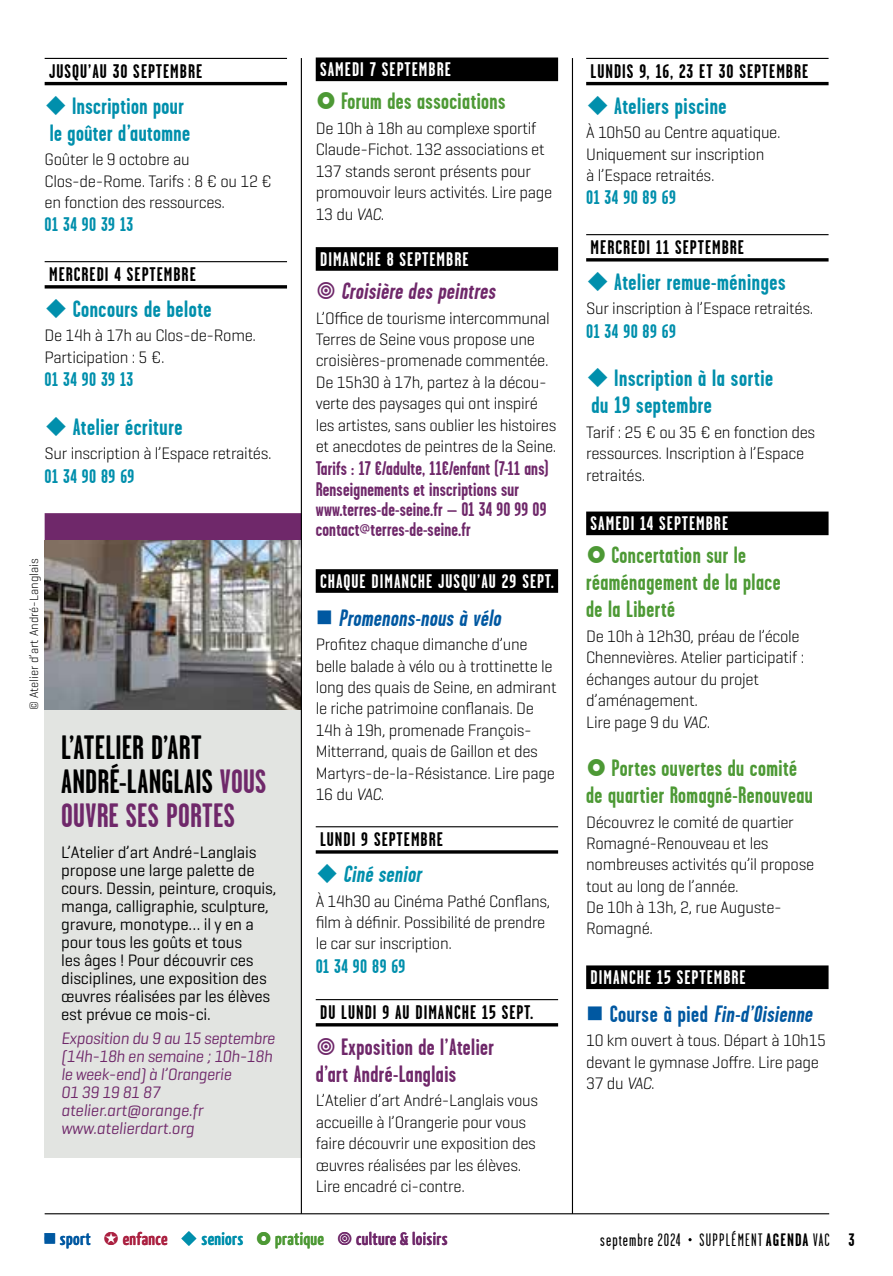
<style>
.page{position:relative;width:893px;height:1276px;background:#fff}
.page>*{position:absolute;margin:0;border:0;box-sizing:border-box;transform-origin:0 0}
.t1{font:700 33.75px/33.8px "Garage Gothic";letter-spacing:.01em;color:#000}
.t2{font:700 23.62px/27px "Garage Gothic";letter-spacing:.025em;color:#008fac;text-align:right}
.t3{font:700 23.62px/27px "Garage Gothic";letter-spacing:.02em;color:#4d9935}
.t4{font:italic 700 23.62px "Garage Gothic";color:#0058a1}
.t5{font:700 23.62px/27px "Garage Gothic";letter-spacing:.02em;color:#6f286a}
.t6{font:italic 700 23.62px "Garage Gothic";color:#6f286a}
.t7{font:italic 700 23.62px "Garage Gothic";color:#008fac}
.t8{font:700 19.8px/20.2px "Garage Gothic";letter-spacing:.01em;color:#6f286a}
.t9{font:700 19.8px "Garage Gothic";letter-spacing:.05em;color:#000}
.t10{font:700 19.8px "Garage Gothic";letter-spacing:.05em;color:#fff}
.t11{font:700 19.8px "Garage Gothic";letter-spacing:.025em;color:#008fac}
.t12{font:18px "Garage Gothic FB";letter-spacing:.065em;color:#000}
.t13{font:700 18px "Kava OT";letter-spacing:.02em;color:#ab2141}
.t14{font:700 18px "Kava OT";letter-spacing:.02em;color:#6f286a}
.t15{font:700 18px "Kava OT";letter-spacing:.02em;color:#4d9935}
.t16{font:700 18px "Kava OT";letter-spacing:.02em;color:#0058a1}
.t17{font:700 18px "Garage Gothic";color:#000}
.t18{font:300 16.88px/21.4px "Geogrotesque";letter-spacing:-.015em;color:#000}
.t19{font:16.88px/18px "Geogrotesque";letter-spacing:-.01em;color:#000}
.t20{font:italic 16.88px/18px "Geogrotesque";letter-spacing:-.02em;color:#6f286a}
.t21{font:300 12.38px "Geogrotesque";color:#000}
.s1{color:#6f286a}
.s2{font-style:italic}
.s3{font-style:normal}
.s4{font-family:"Garage Gothic";font-weight:700}
.s5{color:#fff}
.s6{color:#008fac}
</style>
<div class="page">
<div style="left:45px;top:675px;width:257px;height:483px;background:#e2e4e1"></div>
<div style="left:45px;top:513px;width:257px;height:28px;background:#6f286a"></div>
<img style="left:45px;top:541px;width:256px;height:169px">
<hr style="left:572px;top:58px;width:1px;height:1155px;background:#000">
<hr style="left:45px;top:1213px;width:784px;height:1px;background:#000">
<hr style="left:45px;top:82px;width:242px;height:3px;background:#000">
<hr style="left:45px;top:58px;width:242px;height:1px;background:#000">
<hr style="left:45px;top:285px;width:242px;height:3px;background:#000">
<hr style="left:45px;top:261px;width:242px;height:1px;background:#000">
<hr style="left:586px;top:82px;width:242px;height:3px;background:#000">
<hr style="left:586px;top:58px;width:242px;height:1px;background:#000">
<hr style="left:586px;top:258px;width:242px;height:3px;background:#000">
<hr style="left:586px;top:234px;width:242px;height:1px;background:#000">
<div style="left:586px;top:511px;width:242px;height:24px;background:#000"></div>
<div style="left:586px;top:965px;width:242px;height:24px;background:#000"></div>
<div style="left:316px;top:57px;width:242px;height:24px;background:#000"></div>
<div style="left:316px;top:247px;width:242px;height:24px;background:#000"></div>
<div style="left:316px;top:569px;width:242px;height:24px;background:#000"></div>
<hr style="left:316px;top:850px;width:242px;height:3px;background:#000">
<hr style="left:316px;top:826px;width:242px;height:1px;background:#000">
<hr style="left:316px;top:1023px;width:242px;height:3px;background:#000">
<hr style="left:316px;top:999px;width:242px;height:1px;background:#000">
<hr style="left:301px;top:58px;width:1px;height:1155px;background:#000">
<svg style="left:688px;top:1238px;width:4px;height:3px"></svg>
<p class="t9" style="left:49px;top:59px;width:155px">JUSQU’AU 30 SEPTEMBRE</p>
<h2 class="t2" style="left:50px;top:92px;width:142px">Inscription pour<br>le goûter d’automne</h2>
<p class="t18" style="left:45px;top:148px;width:229px">Goûter le 9 octobre au<br>Clos-de-Rome. Tarifs : 8 € ou 12 € en fonction des ressources.</p>
<p class="t11" style="left:45px;top:212px;width:90px">01 34 90 39 13</p>
<p class="t9" style="left:49px;top:262px;width:148px">MERCREDI 4 SEPTEMBRE</p>
<h2 class="t2" style="left:73px;top:295px;width:140px">Concours de belote</h2>
<p class="t18" style="left:45px;top:324px;width:213px">De 14h à 17h au Clos-de-Rome.<br>Participation : 5 €.</p>
<p class="t11" style="left:45px;top:367px;width:90px">01 34 90 39 13</p>
<h2 class="t2" style="left:73px;top:412px;width:111px">Atelier écriture</h2>
<p class="t18" style="left:45px;top:442px;width:229px">Sur inscription à l’Espace retraités.</p>
<p class="t11" style="left:45px;top:463px;width:91px">01 34 90 89 69</p>
<p class="t21" style="left:26px;top:710px;width:153px;rotate:-90deg">© Atelier d’art André-Langlais</p>
<h1 class="t1" style="left:61px;top:730px;width:207px">L’ATELIER D’ART<br>ANDRÉ-LANGLAIS <span class="s1">VOUS<br>OUVRE SES PORTES</span></h1>
<p class="t19" style="left:61px;top:842px;width:217px">L’Atelier d’art André-Langlais propose une large palette de cours. Dessin, peinture, croquis, manga, calligraphie, sculpture, gravure, monotype… il y en a pour tous les goûts et tous<br>les âges ! Pour découvrir ces disciplines, une exposition des œuvres réalisées par les élèves est prévue ce mois-ci.</p>
<p class="t20" style="left:61px;top:1028px;width:215px">Exposition du 9 au 15 septembre (14h-18h en semaine ; 10h-18h le week-end) à l’Orangerie<br>01 39 19 81 87 atelier.art@orange.fr www.atelierdart.org</p>
<p class="t10" style="left:320px;top:57px;width:132px">SAMEDI 7 SEPTEMBRE</p>
<h2 class="t3" style="left:341px;top:87px;width:166px">Forum des associations</h2>
<p class="t18" style="left:316px;top:117px;width:238px">De 10h à 18h au complexe sportif<br>Claude-Fichot. 132 associations et<br>137 stands seront présents pour promouvoir leurs activités. Lire page<br>13 du <span class="s2">VAC</span>.</p>
<p class="t10" style="left:320px;top:247px;width:150px">DIMANCHE 8 SEPTEMBRE</p>
<h2 class="t6" style="left:341px;top:276px;width:160px">Croisière des peintres</h2>
<p class="t18" style="left:316px;top:307px;width:242px">L’Office de tourisme intercommunal Terres de Seine vous propose une croisières-promenade commentée.<br>De 15h30 à 17h, partez à la décou&shy;verte des paysages qui ont inspiré les artistes, sans oublier les histoires et anecdotes de peintres de la Seine.</p>
<p class="t8" style="left:316px;top:458px;width:234px">Tarifs : 17 €/adulte, 11€/enfant (7-11 ans)<br>Renseignements et inscriptions sur www.terres-de-seine.fr – 01 34 90 99 09 contact@terres-de-seine.fr</p>
<p class="t10" style="left:320px;top:569px;width:235px">CHAQUE DIMANCHE JUSQU’AU 29 SEPT.</p>
<h2 class="t4" style="left:339px;top:603px;width:168px">Promenons-nous à vélo</h2>
<p class="t18" style="left:316px;top:633px;width:242px">Profitez chaque dimanche d’une belle balade à vélo ou à trottinette le long des quais de Seine, en admirant le riche patrimoine conflanais. De<br>14h à 19h, promenade François-<br>Mitterrand, quais de Gaillon et des<br>Martyrs-de-la-Résistance. Lire page<br>16 du <span class="s2">VAC</span>.</p>
<p class="t9" style="left:320px;top:827px;width:124px">LUNDI 9 SEPTEMBRE</p>
<h2 class="t7" style="left:343px;top:859px;width:84px">Ciné senior</h2>
<p class="t18" style="left:316px;top:889px;width:236px">À 14h30 au Cinéma Pathé Conflans, film à définir. Possibilité de prendre le car sur inscription.</p>
<p class="t11" style="left:316px;top:953px;width:91px">01 34 90 89 69</p>
<p class="t9" style="left:320px;top:1000px;width:215px">DU LUNDI 9 AU DIMANCHE 15 SEPT.</p>
<h2 class="t5" style="left:316px;top:1032px;width:180px;text-indent:25px">Exposition de l’Atelier d’art André-Langlais</h2>
<p class="t18" style="left:316px;top:1089px;width:224px">L’Atelier d’art André-Langlais vous accueille à l’Orangerie pour vous faire découvrir une exposition des œuvres réalisées par les élèves.<br>Lire encadré ci-contre.</p>
<p class="t9" style="left:591px;top:59px;width:219px">LUNDIS 9, 16, 23 ET 30 SEPTEMBRE</p>
<h2 class="t2" style="left:614px;top:92px;width:114px">Ateliers piscine</h2>
<p class="t18" style="left:586px;top:121px;width:196px">À 10h50 au Centre aquatique.<br>Uniquement sur inscription<br>à l’Espace retraités.</p>
<p class="t11" style="left:586px;top:185px;width:91px">01 34 90 89 69</p>
<p class="t9" style="left:591px;top:235px;width:155px">MERCREDI 11 SEPTEMBRE</p>
<h2 class="t2" style="left:614px;top:268px;width:173px">Atelier remue-méninges</h2>
<p class="t18" style="left:586px;top:297px;width:229px">Sur inscription à l’Espace retraités.</p>
<p class="t11" style="left:586px;top:319px;width:91px">01 34 90 89 69</p>
<h2 class="t2" style="left:591px;top:364px;width:183px;text-align:left;text-indent:23px">Inscription à la sortie du 19 septembre</h2>
<p class="t18" style="left:586px;top:421px;width:231px">Tarif : 25 € ou 35 € en fonction des ressources. Inscription à l’Espace retraités.</p>
<p class="t10" style="left:591px;top:511px;width:139px">SAMEDI 14 SEPTEMBRE</p>
<h2 class="t3" style="left:586px;top:541px;width:196px;text-indent:25px">Concertation sur le réaménagement de la place de la Liberté</h2>
<p class="t18" style="left:586px;top:625px;width:220px">De 10h à 12h30, préau de l’école<br>Chennevières. Atelier participatif : échanges autour du projet d’aménagement.<br>Lire page 9 du <span class="s2">VAC</span>.</p>
<h2 class="t3" style="left:586px;top:754px;width:228px;text-align:center">Portes ouvertes du comité<br>de quartier Romagné-Renouveau</h2>
<p class="t18" style="left:586px;top:810px;width:230px">Découvrez le comité de quartier<br>Romagné-Renouveau et les nombreuses activités qu’il propose tout au long de l’année.<br>De 10h à 13h, 2, rue Auguste-<br>Romagné.</p>
<p class="t10" style="left:591px;top:965px;width:157px">DIMANCHE 15 SEPTEMBRE</p>
<h2 class="t4" style="left:610px;top:999px;width:208px"><span class="s3">C o u r s e à p i e d</span> Fin-d’Oisienne</h2>
<p class="t18" style="left:586px;top:1029px;width:241px">10 km ouvert à tous. Départ à 10h15 devant le gymnase Joffre. Lire page<br>37 du <span class="s2">VAC</span>.</p>
<p class="t12" style="left:600px;top:1230px;width:231px">septembre 2024 SUPPLÉMENT <span class="s4">AGENDA</span> VAC</p>
<p class="t16" style="left:38px;top:1227px;width:54px"><span class="s5">3</span>■ sport</p>
<p class="t13" style="left:123px;top:1227px;width:122px">enfance <span class="s6">◆ seniors</span></p>
<p class="t15" style="left:275px;top:1227px;width:51px">pratique</p>
<p class="t14" style="left:356px;top:1227px;width:93px">culture &amp; loisirs</p>
<p class="t17" style="left:849px;top:1228px;width:8px">3</p>
</div>
